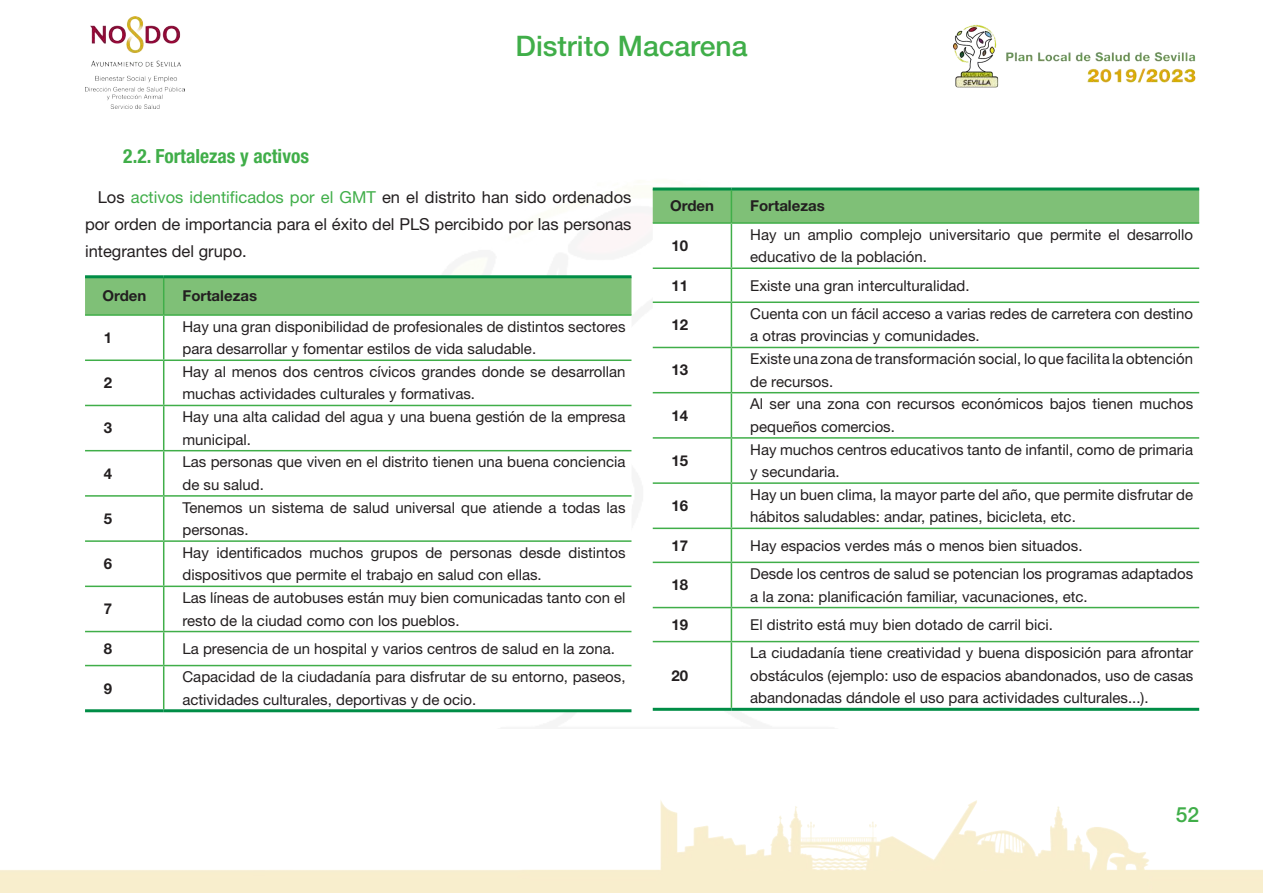
<style>
.page{position:relative;width:1263px;height:893px;background:#fff}
.page>*{position:absolute;margin:0;border:0;box-sizing:border-box;transform-origin:0 0}
.t1{font:500 28.35px "Helvetica Neue LT Std";color:#40ae49}
.t2{font:500 21px "Helvetica Neue LT Std";color:#40ae49}
.t3{font:700 condensed 19.5px "Helvetica Neue LT Std";color:#40ae49}
.t4{font:16.5px/27px "Helvetica Neue LT Std";color:#231f20;text-align:justify}
.t5{font:15px/22.5px "Helvetica Neue LT Std";color:#231f20}
.t6{font:700 15px "Helvetica Neue LT Std";color:#231f20}
.s1{color:#40ae49}
</style>
<div class="page">
<img style="left:0;top:800px;width:1263px;height:93px">
<div style="left:722px;top:871px;width:424px;height:22px;background:#f8eecd"></div>
<img style="left:953px;top:24px;width:243px;height:64px">
<img style="left:85px;top:16px;width:100px;height:92px">
<div style="left:85px;top:278px;width:546px;height:36px;background:#7fc077"></div>
<svg style="left:85px;top:316px;width:546px;height:393px"></svg>
<hr style="left:163px;top:278px;width:1px;height:36px;background:#40ae49">
<hr style="left:85px;top:314px;width:79px;height:2px;background:#40ae49">
<hr style="left:164px;top:314px;width:467px;height:2px;background:#40ae49">
<hr style="left:85px;top:275px;width:79px;height:3px;background:#008d46">
<hr style="left:164px;top:275px;width:467px;height:3px;background:#008d46">
<hr style="left:85px;top:709px;width:79px;height:3px;background:#008d46">
<hr style="left:164px;top:709px;width:467px;height:3px;background:#008d46">
<hr style="left:163px;top:316px;width:1px;height:43px;background:#40ae49">
<hr style="left:85px;top:359px;width:79px;height:2px;background:#40ae49">
<hr style="left:163px;top:361px;width:1px;height:44px;background:#40ae49">
<hr style="left:164px;top:359px;width:467px;height:2px;background:#40ae49">
<hr style="left:85px;top:405px;width:79px;height:1px;background:#40ae49">
<hr style="left:163px;top:406px;width:1px;height:44px;background:#40ae49">
<hr style="left:164px;top:405px;width:467px;height:1px;background:#40ae49">
<hr style="left:85px;top:450px;width:79px;height:1px;background:#40ae49">
<hr style="left:163px;top:451px;width:1px;height:44px;background:#40ae49">
<hr style="left:164px;top:450px;width:467px;height:1px;background:#40ae49">
<hr style="left:85px;top:495px;width:79px;height:2px;background:#40ae49">
<hr style="left:163px;top:497px;width:1px;height:43px;background:#40ae49">
<hr style="left:164px;top:495px;width:467px;height:2px;background:#40ae49">
<hr style="left:85px;top:540px;width:79px;height:2px;background:#40ae49">
<hr style="left:163px;top:542px;width:1px;height:44px;background:#40ae49">
<hr style="left:164px;top:540px;width:467px;height:2px;background:#40ae49">
<hr style="left:85px;top:586px;width:79px;height:1px;background:#40ae49">
<hr style="left:163px;top:587px;width:1px;height:44px;background:#40ae49">
<hr style="left:164px;top:586px;width:467px;height:1px;background:#40ae49">
<hr style="left:85px;top:631px;width:79px;height:1px;background:#40ae49">
<hr style="left:163px;top:632px;width:1px;height:33px;background:#40ae49">
<hr style="left:164px;top:631px;width:467px;height:1px;background:#40ae49">
<hr style="left:163px;top:666px;width:1px;height:43px;background:#40ae49">
<hr style="left:85px;top:665px;width:79px;height:1px;background:#40ae49">
<hr style="left:164px;top:665px;width:467px;height:1px;background:#40ae49">
<div style="left:653px;top:191px;width:546px;height:31px;background:#7fc077"></div>
<svg style="left:653px;top:224px;width:546px;height:484px"></svg>
<hr style="left:653px;top:222px;width:78px;height:2px;background:#40ae49">
<hr style="left:731px;top:222px;width:468px;height:2px;background:#40ae49">
<hr style="left:653px;top:188px;width:78px;height:3px;background:#008d46">
<hr style="left:731px;top:188px;width:468px;height:3px;background:#008d46">
<hr style="left:653px;top:708px;width:78px;height:3px;background:#008d46">
<hr style="left:731px;top:708px;width:468px;height:3px;background:#008d46">
<hr style="left:731px;top:191px;width:1px;height:31px;background:#40ae49">
<hr style="left:731px;top:224px;width:1px;height:43px;background:#40ae49">
<hr style="left:653px;top:267px;width:78px;height:2px;background:#40ae49">
<hr style="left:731px;top:269px;width:1px;height:32px;background:#40ae49">
<hr style="left:731px;top:267px;width:468px;height:2px;background:#40ae49">
<hr style="left:731px;top:303px;width:1px;height:44px;background:#40ae49">
<hr style="left:731px;top:348px;width:1px;height:44px;background:#40ae49">
<hr style="left:653px;top:392px;width:78px;height:1px;background:#40ae49">
<hr style="left:731px;top:393px;width:1px;height:44px;background:#40ae49">
<hr style="left:731px;top:392px;width:468px;height:1px;background:#40ae49">
<hr style="left:653px;top:437px;width:78px;height:2px;background:#40ae49">
<hr style="left:731px;top:439px;width:1px;height:43px;background:#40ae49">
<hr style="left:731px;top:437px;width:468px;height:2px;background:#40ae49">
<hr style="left:653px;top:482px;width:78px;height:2px;background:#40ae49">
<hr style="left:731px;top:484px;width:1px;height:44px;background:#40ae49">
<hr style="left:731px;top:482px;width:468px;height:2px;background:#40ae49">
<hr style="left:653px;top:528px;width:78px;height:1px;background:#40ae49">
<hr style="left:731px;top:529px;width:1px;height:33px;background:#40ae49">
<hr style="left:731px;top:528px;width:468px;height:1px;background:#40ae49">
<hr style="left:653px;top:562px;width:78px;height:1px;background:#40ae49">
<hr style="left:731px;top:563px;width:1px;height:44px;background:#40ae49">
<hr style="left:731px;top:562px;width:468px;height:1px;background:#40ae49">
<hr style="left:653px;top:607px;width:78px;height:1px;background:#40ae49">
<hr style="left:731px;top:608px;width:1px;height:33px;background:#40ae49">
<hr style="left:731px;top:607px;width:468px;height:1px;background:#40ae49">
<hr style="left:653px;top:641px;width:78px;height:1px;background:#40ae49">
<hr style="left:731px;top:642px;width:1px;height:66px;background:#40ae49">
<hr style="left:731px;top:641px;width:468px;height:1px;background:#40ae49">
<hr style="left:653px;top:347px;width:78px;height:1px;background:#40ae49">
<hr style="left:731px;top:347px;width:468px;height:1px;background:#40ae49">
<hr style="left:653px;top:301px;width:78px;height:2px;background:#40ae49">
<hr style="left:731px;top:301px;width:468px;height:2px;background:#40ae49">
<h1 class="t1" style="left:516px;top:29px;width:233px">Distrito Macarena</h1>
<h3 class="t3" style="left:123px;top:144px;width:187px">2.2. Fortalezas y activos</h3>
<p class="t4" style="left:85px;top:183px;width:548px;text-indent:13px">Los <span class="s1">activos identificados por el GMT</span> en el distrito han sido ordenados por orden de importancia para el éxito del PLS percibido por las personas integrantes del grupo.</p>
<p class="t6" style="left:102px;top:287px;width:45px">Orden</p>
<p class="t6" style="left:182px;top:287px;width:76px">Fortalezas</p>
<p class="t6" style="left:104px;top:328px;width:10px">1</p>
<p class="t5" style="left:182px;top:315px;width:444px">Hay una gran disponibilidad de profesionales de distintos sectores para desarrollar y fomentar estilos de vida saludable.</p>
<p class="t6" style="left:104px;top:374px;width:10px">2</p>
<p class="t5" style="left:182px;top:360px;width:444px">Hay al menos dos centros cívicos grandes donde se desarrollan muchas actividades culturales y formativas.</p>
<p class="t6" style="left:104px;top:419px;width:10px">3</p>
<p class="t5" style="left:182px;top:405px;width:444px">Hay una alta calidad del agua y una buena gestión de la empresa municipal.</p>
<p class="t6" style="left:104px;top:464px;width:10px">4</p>
<p class="t5" style="left:182px;top:451px;width:444px">Las personas que viven en el distrito tienen una buena conciencia de su salud.</p>
<p class="t6" style="left:104px;top:509px;width:10px">5</p>
<p class="t5" style="left:182px;top:496px;width:445px">Tenemos un sistema de salud universal que atiende a todas las personas.</p>
<p class="t6" style="left:104px;top:554px;width:10px">6</p>
<p class="t5" style="left:182px;top:541px;width:444px">Hay identificados muchos grupos de personas desde distintos dispositivos que permite el trabajo en salud con ellas.</p>
<p class="t6" style="left:104px;top:600px;width:10px">7</p>
<p class="t5" style="left:182px;top:586px;width:444px">Las líneas de autobuses están muy bien comunicadas tanto con el resto de la ciudad como con los pueblos.</p>
<p class="t6" style="left:104px;top:639px;width:10px">8</p>
<p class="t5" style="left:182px;top:637px;width:434px">La presencia de un hospital y varios centros de salud en la zona.</p>
<p class="t6" style="left:104px;top:679px;width:10px">9</p>
<p class="t5" style="left:182px;top:665px;width:444px">Capacidad de la ciudadanía para disfrutar de su entorno, paseos, actividades culturales, deportivas y de ocio.</p>
<p class="t6" style="left:670px;top:197px;width:45px">Orden</p>
<p class="t6" style="left:750px;top:197px;width:76px">Fortalezas</p>
<p class="t6" style="left:671px;top:236px;width:18px">10</p>
<p class="t5" style="left:750px;top:223px;width:444px">Hay un amplio complejo universitario que permite el desarrollo educativo de la población.</p>
<p class="t6" style="left:671px;top:276px;width:18px">11</p>
<p class="t5" style="left:750px;top:274px;width:221px">Existe una gran interculturalidad.</p>
<p class="t6" style="left:671px;top:316px;width:18px">12</p>
<p class="t5" style="left:750px;top:302px;width:444px">Cuenta con un fácil acceso a varias redes de carretera con destino a otras provincias y comunidades.</p>
<p class="t6" style="left:671px;top:361px;width:18px">13</p>
<p class="t5" style="left:750px;top:347px;width:445px">Existe una zona de transformación social, lo que facilita la obtención de recursos.</p>
<p class="t6" style="left:671px;top:406px;width:18px">14</p>
<p class="t5" style="left:750px;top:393px;width:444px">Al ser una zona con recursos económicos bajos tienen muchos pequeños comercios.</p>
<p class="t6" style="left:671px;top:451px;width:18px">15</p>
<p class="t5" style="left:750px;top:438px;width:444px">Hay muchos centros educativos tanto de infantil, como de primaria y secundaria.</p>
<p class="t6" style="left:671px;top:496px;width:18px">16</p>
<p class="t5" style="left:750px;top:483px;width:444px">Hay un buen clima, la mayor parte del año, que permite disfrutar de hábitos saludables: andar, patines, bicicleta, etc.</p>
<p class="t6" style="left:671px;top:536px;width:18px">17</p>
<p class="t5" style="left:750px;top:534px;width:334px">Hay espacios verdes más o menos bien situados.</p>
<p class="t6" style="left:671px;top:576px;width:18px">18</p>
<p class="t5" style="left:750px;top:562px;width:444px">Desde los centros de salud se potencian los programas adaptados a la zona: planificación familiar, vacunaciones, etc.</p>
<p class="t6" style="left:671px;top:615px;width:18px">19</p>
<p class="t5" style="left:750px;top:613px;width:304px">El distrito está muy bien dotado de carril bici.</p>
<p class="t6" style="left:671px;top:666px;width:18px">20</p>
<p class="t5" style="left:750px;top:641px;width:444px;text-align:justify">La ciudadanía tiene creatividad y buena disposición para afrontar obstáculos (ejemplo: uso de espacios abandonados, uso de casas abandonadas dándole el uso para actividades culturales...).</p>
<h2 class="t2" style="left:1176px;top:802px;width:25px">52</h2>
</div>
